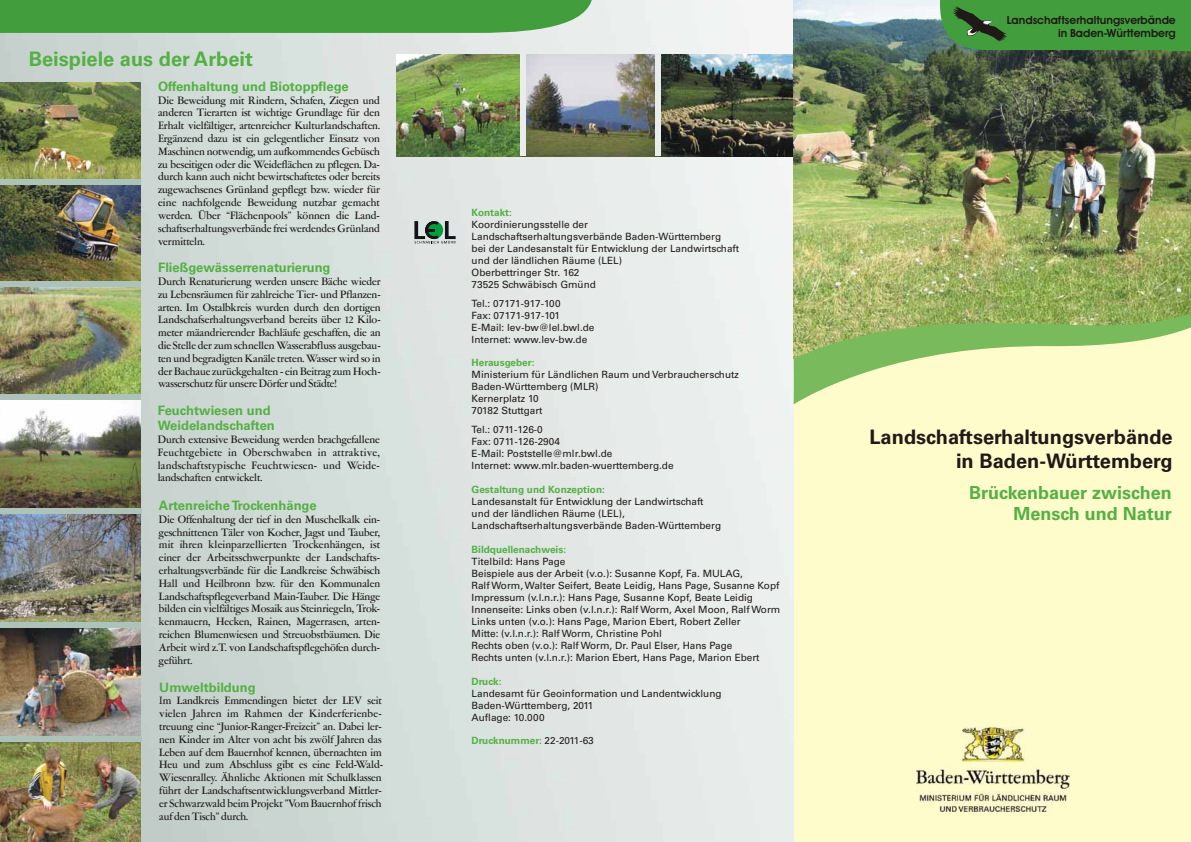
<style>
.page{position:relative;width:1191px;height:842px;background:#fff}
.page>*{position:absolute;margin:0;border:0;box-sizing:border-box;transform-origin:0 0}
.t1{font:700 20px/23.8px "Univers";color:#1f1a17;text-align:right}
.t2{font:700 20px "Univers";color:#54b042}
.t3{font:700 18px/21.4px "Univers";color:#54b042;text-align:right}
.t4{font:700 13px/15.4px "Univers";color:#54b042}
.t5{font:500 12px/12.8px "Garamont Amst SH";color:#1f1a17;text-align:justify}
.t6{font:700 11.3px/13.5px "Avant Garde Bk BT";color:#1f1a17;text-align:right}
.t7{font:10px/12px "Univers";color:#1f1a17}
.t8{font:700 10px "Univers";color:#54b042}
.s1{font-family:"Garamont Amst SB";font-weight:400}
.s2{font-weight:400;color:#1f1a17}
</style>
<div class="page">
<img style="left:0;top:0;width:794px;height:842px">
<div style="left:794px;top:0;width:397px;height:842px;background:#fffccc"></div>
<img style="left:661px;top:55px;width:133px;height:101px">
<div style="left:0;top:0;width:593px;height:33px;background:#429e3d"></div>
<img style="left:0;top:82px;width:141px;height:97px">
<img style="left:0;top:185px;width:141px;height:210px">
<img style="left:0;top:627px;width:141px;height:110px">
<img style="left:0;top:513px;width:141px;height:109px">
<img style="left:0;top:742px;width:141px;height:100px">
<img style="left:397px;top:54px;width:124px;height:102px">
<img style="left:526px;top:54px;width:129px;height:102px">
<div style="left:521px;top:53px;width:5px;height:103px;background:#e8edeb"></div>
<div style="left:655px;top:54px;width:6px;height:102px;background:#e8edeb"></div>
<div style="left:0;top:179px;width:141px;height:6px;background:#adc2b8"></div>
<div style="left:0;top:622px;width:141px;height:5px;background:#adc2b8"></div>
<div style="left:0;top:737px;width:141px;height:5px;background:#adc2b8"></div>
<svg style="left:414px;top:219px;width:42px;height:25px"></svg>
<img style="left:917px;top:727px;width:153px;height:84px">
<div style="left:0;top:281px;width:141px;height:5px;background:#adc2b8"></div>
<img style="left:794px;top:0;width:397px;height:271px">
<svg style="left:794px;top:271px;width:397px;height:133px"></svg>
<svg style="left:940px;top:1px;width:251px;height:49px;background:#41973d"></svg>
<hr style="left:940px;top:0;width:251px;height:1px;background:#429e3d">
<img style="left:0;top:400px;width:141px;height:108px">
<div style="left:0;top:395px;width:141px;height:5px;background:#adc2b8"></div>
<div style="left:0;top:508px;width:141px;height:5px;background:#adc2b8"></div>
<h1 class="t2" style="left:29px;top:51px;width:226px">Beispiele aus der Arbeit</h1>
<p class="t4" style="left:158px;top:80px;width:192px">Offenhaltung und Biotoppflege</p>
<p class="t5" style="left:158px;top:95px;width:223px">Die Beweidung mit Rindern, Schafen, Ziegen und anderen Tierarten ist wichtige Grundlage für den Erhalt vielfältiger, artenreicher Kulturlandschaften.<br>Ergänzend dazu ist ein gelegentlicher Einsatz von Maschinen notwendig, um aufkommendes Gebüsch zu beseitigen oder die Weideflächen zu pflegen. Da&shy;durch kann auch nicht bewirtschaftetes oder bereits zugewachsenes Grünland gepflegt bzw. wieder für eine nachfolgende Beweidung nutzbar gemacht werden. Über “Flächenpools” können die Land&shy;schaftserhaltungsverbände frei werdendes Grünland vermitteln.</p>
<p class="t4" style="left:158px;top:261px;width:174px">Fließgewässerrenaturierung</p>
<p class="t5" style="left:158px;top:276px;width:224px">Durch Renaturierung werden unsere Bäche wieder zu Lebensräumen für zahlreiche Tier- und Pflanzen&shy;arten. Im Ostalbkreis wurden durch den dortigen Landschafserhaltungsverband bereits über 12 Kilo&shy;meter mäandrierender Bachläufe geschaffen, die an die Stelle der zum schnellen Wasserabfluss ausgebau&shy;ten und begradigten Kanäle treten. Wasser wird so in der Bachaue zurückgehalten - ein Beitrag zum Hoch&shy;wasserschutz für unsere Dörfer und Städte!</p>
<p class="t4" style="left:158px;top:404px;width:119px">Feuchtwiesen und<br>Weidelandschaften</p>
<p class="t5" style="left:158px;top:434px;width:224px">Durch extensive Beweidung werden brachgefallene Feuchtgebiete in Oberschwaben in attraktive, landschaftstypische Feuchtwiesen- und Weide&shy;landschaften entwickelt.</p>
<p class="t4" style="left:159px;top:499px;width:159px">Artenreiche Trockenhänge</p>
<p class="t5" style="left:159px;top:514px;width:223px">Die Offenhaltung der tief in den Muschelkalk ein&shy;geschnittenen Täler von Kocher, Jagst und Tauber, mit ihren kleinparzellierten Trockenhängen, ist einer der Arbeitsschwerpunkte der Landschafts&shy;erhaltungsverbände für die Landkreise Schwäbisch Hall und Heilbronn bzw. für den Kommunalen Landschaftspflegeverband Main-Tauber. Die Hänge bilden ein vielfältiges Mosaik aus Steinriegeln, Trok&shy;kenmauern, Hecken, Rainen, Magerrasen, arten&shy;reichen Blumenwiesen und Streuobstbäumen. Die Arbeit wird z.T. von Landschaftspflegehöfen durch&shy;geführt.</p>
<p class="t4" style="left:159px;top:680px;width:98px">Umweltbildung</p>
<p class="t5" style="left:159px;top:696px;width:225px"><span class="s1">I</span>m Landkreis Emmendingen bietet der LEV seit vielen Jahren im Rahmen der Kinderferienbe&shy;treuung eine “Junior-Ranger-Freizeit” an. Dabei ler&shy;nen Kinder im Alter von acht bis zwölf Jahren das Leben auf dem Bauernhof kennen, übernachten im Heu und zum Abschluss gibt es eine Feld-Wald-Wiesenralley. Ähnliche Aktionen mit Schulklassen führt der Landschaftsentwicklungsverband Mittler&shy;er Schwarzwald beim Projekt ”Vom Bauernhof frisch auf den Tisch” durch.</p>
<p class="t8" style="left:472px;top:209px;width:42px">Kontakt:</p>
<p class="t7" style="left:472px;top:219px;width:269px">Koordinierungsstelle der Landschaftserhaltungsverbände Baden-Württemberg<br>bei der Landesanstalt für Entwicklung der Landwirtschaft und der ländlichen Räume (LEL)<br>Oberbettringer Str. 162<br>73525 Schwäbisch Gmünd</p>
<p class="t7" style="left:472px;top:298px;width:124px">Tel.: 07171-917-100<br>Fax: 07171-917-101<br>E-Mail: lev-bw@lel.bwl.de<br>Internet: www.lev-bw.de</p>
<p class="t7" style="left:472px;top:370px;width:269px">Ministerium für Ländlichen Raum und Verbraucherschutz<br>Baden-Württemberg (MLR)<br>Kernerplatz 10<br>70182 Stuttgart</p>
<p class="t7" style="left:472px;top:425px;width:204px">Tel.: 0711-126-0<br>Fax: 0711-126-2904<br>E-Mail: Poststelle@mlr.bwl.de<br>Internet: www.mlr.baden-wuerttemberg.de</p>
<p class="t7" style="left:472px;top:497px;width:251px">Landesanstalt für Entwicklung der Landwirtschaft und der ländlichen Räume (LEL),<br>Landschaftserhaltungsverbände Baden-Württemberg</p>
<p class="t7" style="left:472px;top:556px;width:310px">Titelbild: Hans Page<br>Beispiele aus der Arbeit (v.o.): Susanne Kopf, Fa. MULAG,<br>Ralf Worm, Walter Seifert, Beate Leidig, Hans Page, Susanne Kopf Impressum (v.l.n.r.): Hans Page, Susanne Kopf, Beate Leidig Innenseite: Links oben (v.l.n.r.): Ralf Worm, Axel Moon, Ralf Worm Links unten (v.o.): Hans Page, Marion Ebert, Robert Zeller<br>Mitte: (v.l.n.r.): Ralf Worm, Christine Pohl<br>Rechts oben (v.o.): Ralf Worm, Dr. Paul Elser, Hans Page<br>Rechts unten (v.l.n.r.): Marion Ebert, Hans Page, Marion Ebert</p>
<p class="t7" style="left:472px;top:688px;width:252px">Landesamt für Geoinformation und Landentwicklung<br>Baden-Württemberg, 2011<br>Auflage: 10.000</p>
<p class="t8" style="left:472px;top:359px;width:64px">Herausgeber:</p>
<p class="t8" style="left:472px;top:486px;width:135px">Gestaltung und Konzeption:</p>
<p class="t8" style="left:472px;top:546px;width:96px">Bildquellenachweis:</p>
<p class="t8" style="left:472px;top:677px;width:31px">Druck:</p>
<p class="t8" style="left:472px;top:737px;width:124px">Drucknummer: <span class="s2">22-2011-63</span></p>
<p class="t6" style="left:1007px;top:14px;width:170px">Landschaftserhaltungsverbände in Baden-Württemberg</p>
<h1 class="t1" style="left:870px;top:427px;width:305px">Landschaftserhaltungsverbände in Baden-Württemberg</h1>
<h2 class="t3" style="left:969px;top:484px;width:204px">Brückenbauer zwischen<br>Mensch und Natur</h2>
</div>
